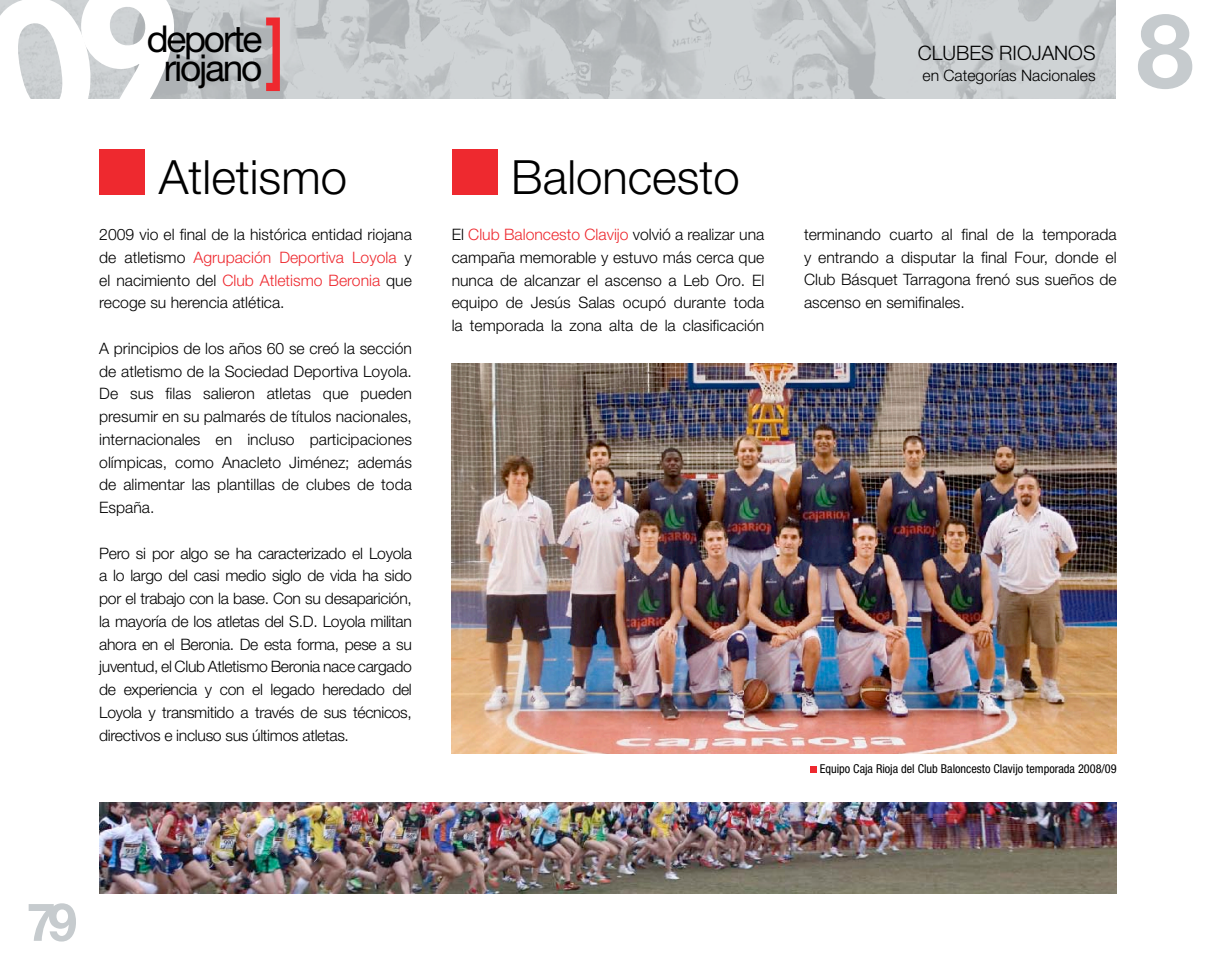
<style>
.page{position:relative;width:1216px;height:968px;background:#fff}
.page>*{position:absolute;margin:0;border:0;box-sizing:border-box;transform-origin:0 0}
.t1{font:700 103.08px "Helvetica Neue LT Std";color:#c6cbce}
.t2{font:700 52.5px "Helvetica Neue LT Std";color:#c6cbce}
.t3{font:300 47.25px "Helvetica Neue LT Std";color:#000}
.t4{font:37.1px/29.4px "Helvetica Neue LT Std";letter-spacing:-.06em;color:#000;text-align:center}
.t5{font:300 19.95px "Helvetica Neue LT Std";color:#000}
.t6{font:300 15.75px/22.8px "Helvetica Neue LT Std";color:#000;text-align:justify}
.t7{font:condensed 12.25px "Helvetica Neue LT Std";color:#000}
.s1{color:#ee292f}
</style>
<div class="page">
<img style="left:190px;top:0;width:925px;height:98px">
<svg style="left:266px;top:17px;width:14px;height:74px"></svg>
<div style="left:99px;top:149px;width:46px;height:45px;background:#ee292f"></div>
<div style="left:810px;top:766px;width:6px;height:7px;background:#ee292f"></div>
<img style="left:451px;top:363px;width:665px;height:390px">
<div style="left:451px;top:149px;width:46px;height:45px;background:#ee292f"></div>
<img style="left:99px;top:802px;width:1017px;height:91px">
<svg style="left:0;top:0;width:190px;height:99px;background:#c4c8ca"></svg>
<h3 class="t4" style="left:147px;top:23px;width:117px">deporte riojano</h3>
<h3 class="t3" style="left:159px;top:149px;width:190px">Atletismo</h3>
<p class="t6" style="left:99px;top:223px;width:314px">2009 vio el final de la histórica entidad riojana de atletismo <span class="s1">Agrupación Deportiva Loyola</span> y el nacimiento del <span class="s1">Club Atletismo Beronia</span> que recoge su herencia atlética.</p>
<p class="t6" style="left:99px;top:336px;width:314px">A principios de los años 60 se creó la sección de atletismo de la Sociedad Deportiva Loyola.<br>De sus filas salieron atletas que pueden presumir en su palmarés de títulos nacionales, internacionales en incluso participaciones olímpicas, como Anacleto Jiménez; además de alimentar las plantillas de clubes de toda España.</p>
<p class="t6" style="left:99px;top:541px;width:314px">Pero si por algo se ha caracterizado el Loyola a lo largo del casi medio siglo de vida ha sido por el trabajo con la base. Con su desaparición, la mayoría de los atletas del S.D. Loyola militan ahora en el Beronia. De esta forma, pese a su juventud, el Club Atletismo Beronia nace cargado de experiencia y con el legado heredado del Loyola y transmitido a través de sus técnicos, directivos e incluso sus últimos atletas.</p>
<p class="t5" style="left:917px;top:41px;width:179px">CLUBES RIOJANOS</p>
<p class="t6" style="left:922px;top:63px;width:175px">en Categorías Nacionales</p>
<h1 class="t1" style="left:1136px;top:-13px;width:59px">8</h1>
<h3 class="t3" style="left:511px;top:149px;width:230px">Baloncesto</h3>
<p class="t6" style="left:452px;top:223px;width:314px">El <span class="s1">Club Baloncesto Clavijo</span> volvió a realizar una campaña memorable y estuvo más cerca que nunca de alcanzar el ascenso a Leb Oro. El equipo de Jesús Salas ocupó durante toda la temporada la zona alta de la clasificación</p>
<p class="t6" style="left:804px;top:222px;width:314px">terminando cuarto al final de la temporada y entrando a disputar la final Four, donde el Club Básquet Tarragona frenó sus sueños de ascenso en semifinales.</p>
<p class="t7" style="left:819px;top:761px;width:298px">Equipo Caja Rioja del Club Baloncesto Clavijo temporada 2008/09</p>
<h2 class="t2" style="left:27px;top:889px;width:52px">79</h2>
</div>
